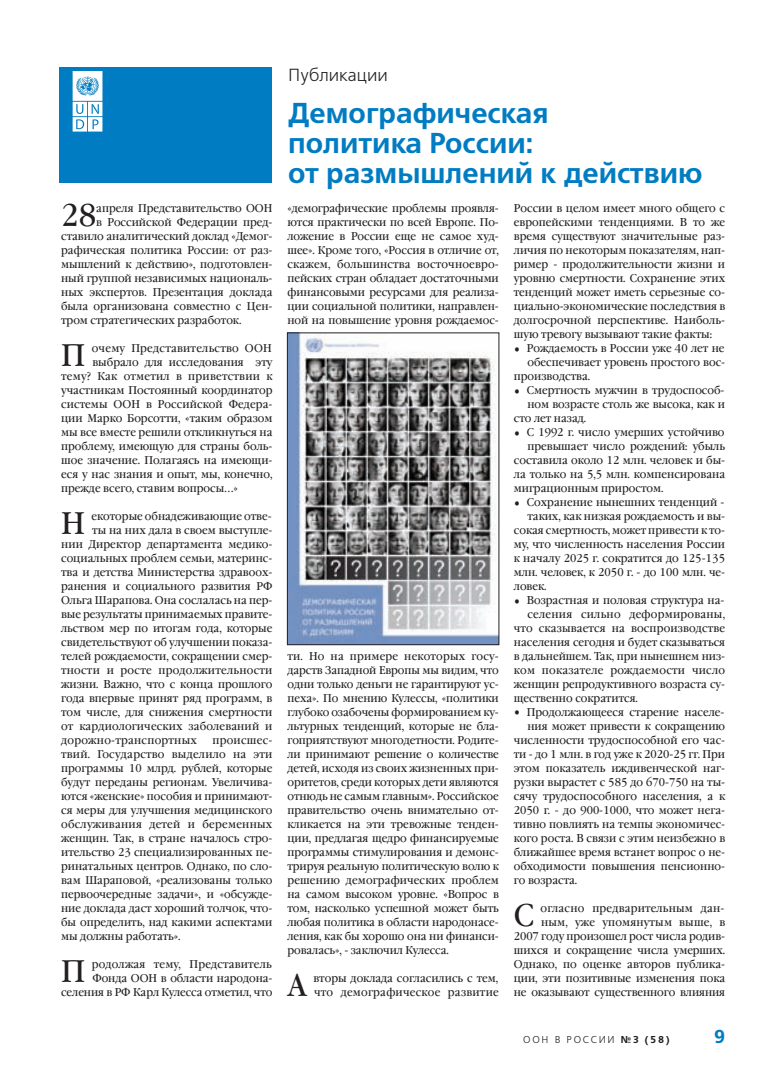
<style>
.page{position:relative;width:780px;height:1088px;background:#fff}
.page>*{position:absolute;margin:0;border:0;box-sizing:border-box;transform-origin:0 0}
.t1{font:31.25px "Garamond Book C";color:#231f20;scale:.9 1}
.t2{font:28.75px/30px "Free Set Demi Bold C";color:#007cc2}
.t3{font:700 18.75px "Free Set C";color:#007cc2}
.t4{font:17.5px "Free Set C";color:#231f20}
.t5{font:11.25px/14px "Garamond Book C";color:#231f20;text-align:justify;scale:.9 1}
.t6{font:11.25px/14px "Garamond Book C";letter-spacing:.025em;color:#231f20;scale:.9 1}
.t7{font:10px "Free Set C";letter-spacing:.175em;color:#231f20}
.s1{font-weight:700}
</style>
<div class="page">
<div style="left:60px;top:67px;width:212px;height:116px;background:#007cc2"></div>
<svg style="left:73px;top:71px;width:29px;height:61px;background:#c7e2f1"></svg>
<img style="left:289px;top:335px;width:208px;height:308px">
<div style="left:287px;top:333px;width:212px;height:312px;border:1px solid #231f20"></div>
<h1 class="t1" style="left:61px;top:203px;width:41px">28</h1>
<p class="t5" style="left:96px;top:203px;width:197px">апреля Представительство ООН</p>
<p class="t5" style="left:96px;top:217px;width:197px">в Российской Федерации пред-</p>
<p class="t5" style="left:61px;top:231px;width:236px">ставило аналитический доклад «Демог-</p>
<p class="t5" style="left:61px;top:245px;width:236px">рафическая политика России: от раз-</p>
<p class="t5" style="left:61px;top:259px;width:236px">мышлений к действию», подготовлен-</p>
<p class="t5" style="left:61px;top:273px;width:236px">ный группой независимых националь-</p>
<p class="t5" style="left:61px;top:286px;width:236px">ных экспертов. Презентация доклада</p>
<p class="t5" style="left:61px;top:300px;width:236px">была организована совместно с Цен-</p>
<p class="t5" style="left:61px;top:314px;width:202px">тром стратегических разработок.</p>
<h1 class="t1" style="left:61px;top:343px;width:28px">П</h1>
<p class="t6" style="left:92px;top:342px;width:201px">очему Представительство ООН</p>
<p class="t5" style="left:92px;top:356px;width:201px">выбрало для исследования эту</p>
<p class="t6" style="left:61px;top:370px;width:236px">тему? Как отметил в приветствии к</p>
<p class="t5" style="left:61px;top:384px;width:236px">участникам Постоянный координатор</p>
<p class="t5" style="left:61px;top:398px;width:236px">системы ООН в Российской Федера-</p>
<p class="t5" style="left:61px;top:412px;width:236px">ции Марко Борсотти, «таким образом</p>
<p class="t5" style="left:61px;top:426px;width:236px">мы все вместе решили откликнуться на</p>
<p class="t5" style="left:61px;top:440px;width:236px">проблему, имеющую для страны боль-</p>
<p class="t5" style="left:61px;top:454px;width:236px">шое значение. Полагаясь на имеющи-</p>
<p class="t5" style="left:61px;top:468px;width:236px">еся у нас знания и опыт, мы, конечно,</p>
<p class="t5" style="left:61px;top:482px;width:198px">прежде всего, ставим вопросы...»</p>
<h1 class="t1" style="left:61px;top:511px;width:28px">Н</h1>
<p class="t5" style="left:91px;top:510px;width:202px">екоторые обнадеживающие отве-</p>
<p class="t5" style="left:92px;top:524px;width:202px">ты на них дала в своем выступле-</p>
<p class="t5" style="left:61px;top:538px;width:236px">нии Директор департамента медико-</p>
<p class="t5" style="left:61px;top:552px;width:236px">социальных проблем семьи, материнс-</p>
<p class="t5" style="left:61px;top:566px;width:236px">тва и детства Министерства здравоох-</p>
<p class="t5" style="left:61px;top:580px;width:236px">ранения и социального развития РФ</p>
<p class="t5" style="left:61px;top:594px;width:236px">Ольга Шарапова. Она сослалась на пер-</p>
<p class="t5" style="left:61px;top:608px;width:236px">вые результаты принимаемых правите-</p>
<p class="t5" style="left:61px;top:622px;width:236px">льством мер по итогам года, которые</p>
<p class="t5" style="left:61px;top:636px;width:236px">свидетельствуют об улучшении показа-</p>
<p class="t5" style="left:61px;top:650px;width:236px">телей рождаемости, сокращении смер-</p>
<p class="t6" style="left:61px;top:664px;width:236px">тности и росте продолжительности</p>
<p class="t5" style="left:61px;top:678px;width:236px">жизни. Важно, что с конца прошлого</p>
<p class="t5" style="left:61px;top:692px;width:236px">года впервые принят ряд программ, в</p>
<p class="t5" style="left:61px;top:706px;width:236px">том числе, для снижения смертности</p>
<p class="t5" style="left:61px;top:720px;width:236px">от кардиологических заболеваний и</p>
<p class="t6" style="left:61px;top:734px;width:152px">дорожно-транспортных</p>
<p class="t5" style="left:61px;top:734px;width:236px;text-indent:151px">происшес&shy;твий. Государство выделило на эти программы 10 млрд. рублей, которые будут переданы регионам. Увеличива&shy;ются «женские» пособия и принимают&shy;ся меры для улучшения медицинского обслуживания детей и беременных женщин. Так, в стране началось стро&shy;ительство 23 специализированных пе&shy;ринатальных центров. Однако, по сло&shy;вам Шараповой, «реализованы только первоочередные задачи», и «обсужде&shy;ние доклада даст хороший толчок, что&shy;бы определить, над какими аспектами мы должны работать».</p>
<h1 class="t1" style="left:61px;top:958px;width:28px">П</h1>
<p class="t5" style="left:61px;top:958px;width:236px;text-align:right">родолжая тему, Представитель<br>Фонда ООН в области народона&shy;селения в РФ Карл Кулесса отметил, что</p>
<h3 class="t4" style="left:288px;top:68px;width:101px">Публикации</h3>
<h2 class="t2" style="left:288px;top:100px;width:416px">Демографическая<br>политика России:<br>от размышлений к действию</h2>
<p class="t5" style="left:287px;top:203px;width:236px">«демографические проблемы проявля&shy;ются практически по всей Европе. По&shy;ложение в России еще не самое худ&shy;шее». Кроме того, «Россия в отличие от, скажем, большинства восточноевро&shy;пейских стран обладает достаточными финансовыми ресурсами для реализа&shy;ции социальной политики, направлен&shy;ной на повышение уровня рождаемос-</p>
<p class="t5" style="left:287px;top:650px;width:236px">ти. Но на примере некоторых госу&shy;дарств Западной Европы мы видим, что одни только деньги не гарантируют ус&shy;пеха». По мнению Кулессы, «политики глубоко озабочены формированием ку&shy;льтурных тенденций, которые не бла&shy;гоприятствуют многодетности. Родите&shy;ли принимают решение о количестве детей, исходя из своих жизненных при&shy;оритетов, среди которых дети являются отнюдь не самым главным». Российское правительство очень внимательно от&shy;кликается на эти тревожные тенден&shy;ции, предлагая щедро финансируемые программы стимулирования и демонс&shy;трируя реальную политическую волю к решению демографических проблем на самом высоком уровне. «Вопрос в том, насколько успешной может быть любая политика в области народонасе&shy;ления, как бы хорошо она ни финанси&shy;ровалась», - заключил Кулесса.</p>
<h1 class="t1" style="left:287px;top:972px;width:23px">А</h1>
<p class="t6" style="left:313px;top:972px;width:207px">вторы доклада согласились с тем, что демографическое развитие</p>
<p class="t5" style="left:514px;top:203px;width:236px">России в целом имеет много общего с европейскими тенденциями. В то же время существуют значительные раз&shy;личия по некоторым показателям, нап&shy;ример - продолжительности жизни и уровню смертности. Сохранение этих тенденций может иметь серьезные со&shy;циально-экономические последствия в долгосрочной перспективе. Наиболь&shy;шую тревогу вызывают такие факты:</p>
<h1 class="t1" style="left:514px;top:327px;width:9px">.</h1>
<p class="t5" style="left:526px;top:342px;width:221px">Рождаемость в России уже 40 лет не</p>
<p class="t5" style="left:527px;top:356px;width:221px">обеспечивает уровень простого вос-</p>
<p class="t5" style="left:514px;top:370px;width:86px">производства.</p>
<h1 class="t1" style="left:514px;top:369px;width:9px">.</h1>
<p class="t5" style="left:526px;top:384px;width:221px">Смертность мужчин в трудоспособ-</p>
<p class="t5" style="left:527px;top:398px;width:221px">ном возрасте столь же высока, как и</p>
<p class="t5" style="left:514px;top:412px;width:82px">сто лет назад.</p>
<h1 class="t1" style="left:514px;top:411px;width:9px">.</h1>
<p class="t5" style="left:526px;top:426px;width:221px">С 1992 г. число умерших устойчиво</p>
<p class="t5" style="left:527px;top:440px;width:221px">превышает число рождений: убыль</p>
<p class="t5" style="left:514px;top:454px;width:236px">составила около 12 млн. человек и бы-</p>
<p class="t5" style="left:514px;top:468px;width:236px">ла только на 5,5 млн. компенсирована</p>
<p class="t5" style="left:514px;top:482px;width:168px">миграционным приростом.</p>
<h1 class="t1" style="left:514px;top:481px;width:9px">.</h1>
<p class="t5" style="left:526px;top:496px;width:221px">Сохранение нынешних тенденций -</p>
<p class="t5" style="left:527px;top:510px;width:221px">таких, как низкая рождаемость и вы-</p>
<p class="t5" style="left:514px;top:524px;width:236px">сокая смертность, может привести к то-</p>
<p class="t5" style="left:514px;top:538px;width:236px">му, что численность населения России</p>
<p class="t5" style="left:514px;top:552px;width:236px">к началу 2025 г. сократится до 125-135</p>
<p class="t5" style="left:514px;top:566px;width:236px">млн. человек, к 2050 г. - до 100 млн. че-</p>
<p class="t5" style="left:514px;top:580px;width:38px">ловек.</p>
<h1 class="t1" style="left:514px;top:579px;width:9px">.</h1>
<p class="t5" style="left:526px;top:594px;width:221px">Возрастная и половая структура на-</p>
<p class="t6" style="left:527px;top:608px;width:221px">селения сильно деформированы,</p>
<p class="t5" style="left:514px;top:622px;width:236px">что сказывается на воспроизводстве</p>
<p class="t5" style="left:514px;top:636px;width:236px">населения сегодня и будет сказываться</p>
<p class="t5" style="left:514px;top:650px;width:236px">в дальнейшем. Так, при нынешнем низ-</p>
<p class="t6" style="left:514px;top:664px;width:236px">ком показателе рождаемости число</p>
<p class="t5" style="left:514px;top:678px;width:236px">женщин репродуктивного возраста су-</p>
<p class="t5" style="left:514px;top:692px;width:139px">щественно сократится.</p>
<h1 class="t1" style="left:514px;top:691px;width:9px">.</h1>
<p class="t5" style="left:526px;top:706px;width:221px">Продолжающееся старение населе-</p>
<p class="t5" style="left:527px;top:720px;width:221px">ния может привести к сокращению</p>
<p class="t5" style="left:514px;top:734px;width:236px">численности трудоспособной его час-</p>
<p class="t5" style="left:514px;top:748px;width:236px">ти - до 1 млн. в год уже к 2020-25 гг. При</p>
<p class="t5" style="left:514px;top:762px;width:236px">этом показатель иждивенческой наг-</p>
<p class="t5" style="left:514px;top:776px;width:236px">рузки вырастет с 585 до 670-750 на ты-</p>
<p class="t5" style="left:514px;top:790px;width:236px">сячу трудоспособного населения, а к</p>
<p class="t5" style="left:514px;top:804px;width:236px">2050 г. - до 900-1000, что может нега-</p>
<p class="t5" style="left:514px;top:818px;width:236px">тивно повлиять на темпы экономичес-</p>
<p class="t5" style="left:514px;top:832px;width:236px">кого роста. В связи с этим неизбежно в</p>
<p class="t5" style="left:514px;top:846px;width:236px">ближайшее время встанет вопрос о не-</p>
<p class="t5" style="left:514px;top:860px;width:236px">обходимости повышения пенсионно-</p>
<p class="t5" style="left:514px;top:874px;width:72px">го возраста.</p>
<h1 class="t1" style="left:514px;top:902px;width:24px">С</h1>
<p class="t5" style="left:514px;top:902px;width:236px;text-align:right">огласно предварительным дан&shy;ным, уже упомянутым выше, в 2007 году произошел рост числа родив&shy;шихся и сокращение числа умерших.<br>Однако, по оценке авторов публика&shy;ции, эти позитивные изменения пока не оказывают существенного влияния</p>
<p class="t7" style="left:523px;top:1035px;width:148px">ООН В РОССИИ <span class="s1">№3 (58)</span></p>
<h3 class="t3" style="left:714px;top:1029px;width:12px">9</h3>
</div>
